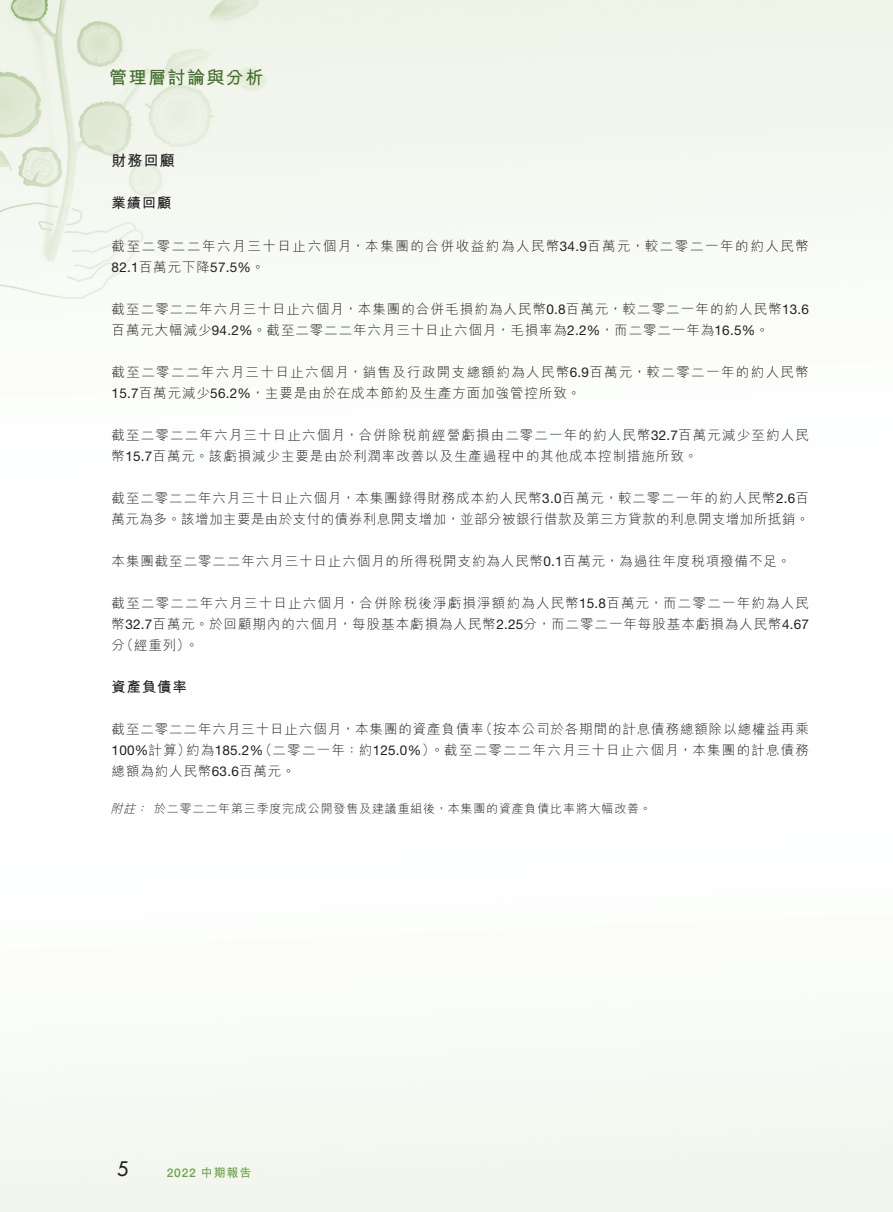
<style>
.page{position:relative;width:893px;height:1212px;background:#fff}
.page>*{position:absolute;margin:0;border:0;box-sizing:border-box;transform-origin:0 0}
.t1{font:500 19.5px "Futura Std";color:#231f20}
.t2{font:700 18px "M Hei HK";letter-spacing:.08em;color:#406f29}
.t3{font:700 15px "M Hei HK";color:#231f20}
.t4{font:700 14.25px "M Hei HK";letter-spacing:.07em;color:#231f20}
.t5{font:300 13.5px/21px "M Hei HK";letter-spacing:.07em;color:#231f20}
.t6{font:300 13.5px/21px "M Hei HK";letter-spacing:.09em;color:#231f20}
.t7{font:300 13.5px/21px "M Hei HK";letter-spacing:.035em;color:#231f20}
.t8{font:300 13.5px/21px "M Hei HK";letter-spacing:.105em;color:#231f20}
.t9{font:300 13.5px "M Hei HK";letter-spacing:.115em;color:#231f20}
.t10{font:13.5px "Helvetica Neue LT Std";letter-spacing:.02em;color:#231f20}
.t11{font:300 12px "M Hei HK";letter-spacing:.07em;color:#231f20}
.t12{font:500 12px "Helvetica Neue LT Std";color:#69a442}
.t13{font:italic 300 12px "M Hei HK";color:#231f20}
.s1{font-family:"Helvetica Neue LT Std";font-weight:400}
.s2{font-family:"M Hei HK";font-weight:300}
.s3{font-style:italic}
.s4{font-family:"M Hei HK";font-weight:700}
</style>
<div class="page">
<img style="left:0;top:0;width:893px;height:1212px">
<h2 class="t2" style="left:109px;top:64px;width:156px">管理層討論與分析</h2>
<p class="t3" style="left:112px;top:150px;width:65px">財務回顧</p>
<p class="t4" style="left:112px;top:193px;width:61px">業績回顧</p>
<p class="t9" style="left:112px;top:239px;width:699px">截至二零二二年六月三十日止六個月，本集團的合併收益約為人民幣<span class="s1">34.9</span>百萬元，較二零二一年的約人民幣</p>
<p class="t10" style="left:112px;top:259px;width:155px">82.1<span class="s2">百萬元下降</span>57.5%<span class="s2">。</span></p>
<p class="t5" style="left:112px;top:298px;width:699px">截至二零二二年六月三十日止六個月，本集團的合併毛損約為人民幣<span class="s1">0.8</span>百萬元，較二零二一年的約人民幣<span class="s1">13.6</span>百萬元大幅減少<span class="s1">94.2%</span>。截至二零二二年六月三十日止六個月，毛損率為<span class="s1">2.2%</span>，而二零二一年為<span class="s1">16.5%</span>。</p>
<p class="t8" style="left:112px;top:361px;width:699px">截至二零二二年六月三十日止六個月，銷售及行政開支總額約為人民幣<span class="s1">6.9</span>百萬元，較二零二一年的約人民幣<br><span class="s1">15.7</span>百萬元減少<span class="s1">56.2%</span>，主要是由於在成本節約及生產方面加強管控所致。</p>
<p class="t5" style="left:112px;top:424px;width:699px">截至二零二二年六月三十日止六個月，合併除稅前經營虧損由二零二一年的約人民幣<span class="s1">32.7</span>百萬元減少至約人民幣<span class="s1">15.7</span>百萬元。該虧損減少主要是由於利潤率改善以及生產過程中的其他成本控制措施所致。</p>
<p class="t7" style="left:112px;top:487px;width:699px">截至二零二二年六月三十日止六個月，本集團錄得財務成本約人民幣<span class="s1">3.0</span>百萬元，較二零二一年的約人民幣<span class="s1">2.6</span>百萬元為多。該增加主要是由於支付的債券利息開支增加，並部分被銀行借款及第三方貸款的利息開支增加所抵銷。</p>
<p class="t5" style="left:112px;top:550px;width:681px">本集團截至二零二二年六月三十日止六個月的所得稅開支約為人民幣<span class="s1">0.1</span>百萬元，為過往年度稅項撥備不足。</p>
<p class="t6" style="left:112px;top:592px;width:699px">截至二零二二年六月三十日止六個月，合併除稅後淨虧損淨額約為人民幣<span class="s1">15.8</span>百萬元，而二零二一年約為人民</p>
<p class="t5" style="left:112px;top:613px;width:699px">幣<span class="s1">32.7</span>百萬元。於回顧期內的六個月，每股基本虧損為人民幣<span class="s1">2.25</span>分，而二零二一年每股基本虧損為人民幣<span class="s1">4.67</span></p>
<p class="t5" style="left:185px;top:634px;width:15px">。</p>
<p class="t5" style="left:120px;top:634px;width:71px">（經重列(</p>
<p class="t5" style="left:112px;top:634px;width:15px">分</p>
<p class="t4" style="left:112px;top:676px;width:77px">資產負債率</p>
<p class="t5" style="left:479px;top:718px;width:331px">（按本公司於各期間的計息債務總額除以總權益再乘</p>
<p class="t6" style="left:259px;top:718px;width:552px;text-indent:-147px">截至二零二二年六月三十日止六個月，本集團的資產負債率<br>（二零二一年：約<span class="s1">125.0%</span>）。截至二零二二年六月三十日止六個月，本集團的計息債務</p>
<p class="t10" style="left:112px;top:742px;width:80px">100%<span class="s2">計算）</span></p>
<p class="t5" style="left:112px;top:760px;width:185px">總額為約人民幣<span class="s1">63.6</span>百萬元。</p>
<p class="t11" style="left:135px;top:802px;width:517px"><span class="s3">：</span>於二零二二年第三季度完成公開發售及建議重組後，本集團的資產負債比率將大幅改善。</p>
<p class="t10" style="left:186px;top:742px;width:78px"><span class="s2">約為</span>185.2%</p>
<p class="t13" style="left:110px;top:802px;width:30px">附註</p>
<h1 class="t1" style="left:117px;top:1157px;width:13px">5</h1>
<p class="t12" style="left:167px;top:1165px;width:86px">2022 <span class="s4">中期報告</span></p>
</div>
